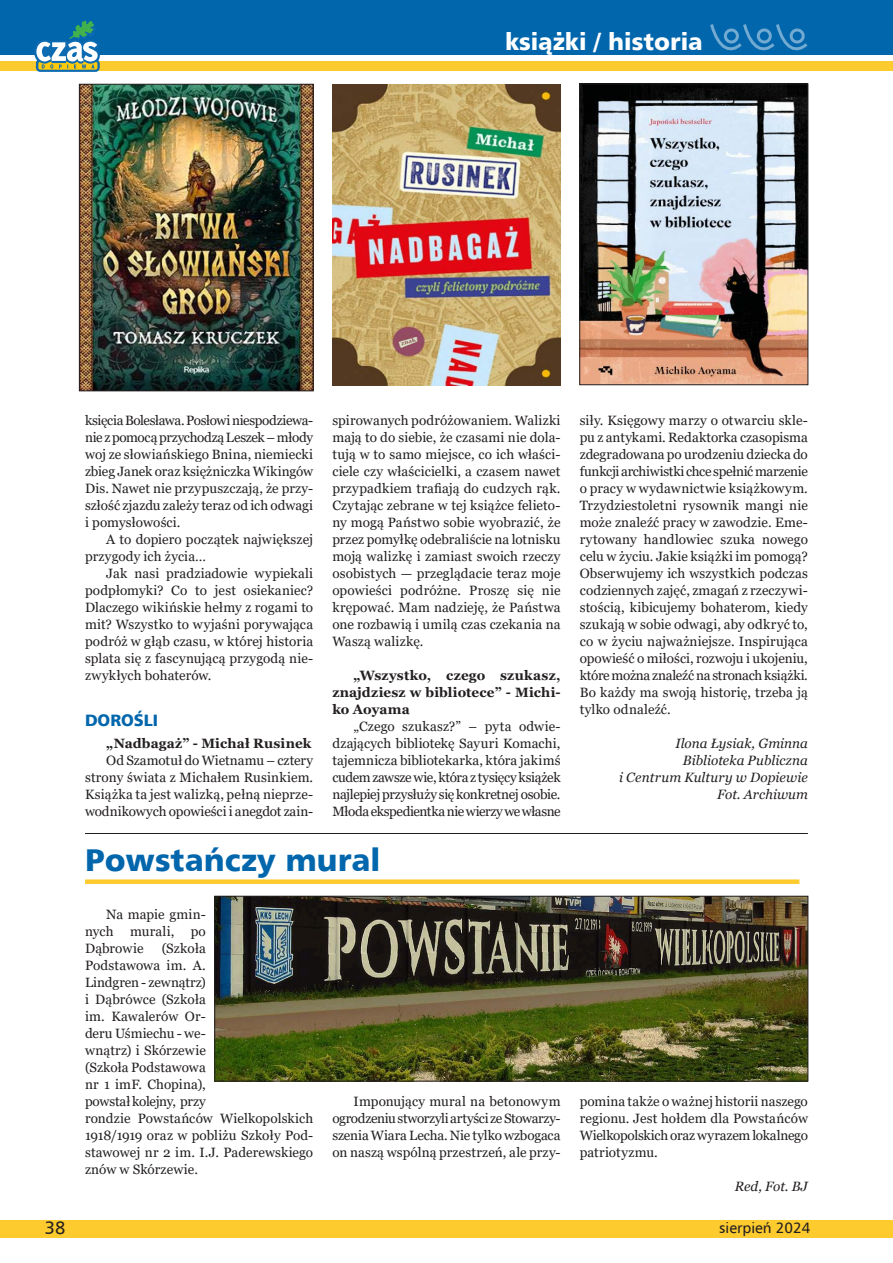
<style>
.page{position:relative;width:893px;height:1263px;background:#fff}
.page>*{position:absolute;margin:0;border:0;box-sizing:border-box;transform-origin:0 0}
.TYTUŁ{font:31.5px "Humnst 777 Blk EU";color:#0166ac}
.pasek_naglowek_strony{font:24px "Humnst 777 Blk EU";color:#fff}
.t1{font:18px "Humnst 777 EU";color:#231f20}
.podtytuł{font:16.5px "Humnst 777 Blk EU";color:#0166ac}
.t2{font:15px "Humnst 777 EU";color:#231f20}
.tekst_standardowy{font:13.5px/17px "Georgia";color:#231f20;text-align:justify}
.tekst_standardowy-2{font:700 13.5px/17px "Georgia";letter-spacing:.01em;color:#231f20;text-align:justify}
.autor{font:italic 13.5px/17px "Georgia";letter-spacing:.005em;color:#231f20;text-align:right}
</style>
<div class="page">
<div style="left:0;top:0;width:893px;height:55px;background:#0166ac"></div>
<svg style="left:710px;top:24px;width:98px;height:26px"></svg>
<hr style="left:85px;top:833px;width:723px;height:1px;background:#231f20">
<img style="left:81px;top:86px;width:231px;height:303px">
<div style="left:79px;top:84px;width:235px;height:307px;border:1px solid #231f20"></div>
<img style="left:332px;top:85px;width:229px;height:301px">
<img style="left:581px;top:86px;width:225px;height:297px">
<div style="left:579px;top:84px;width:229px;height:301px;border:1px solid #231f20"></div>
<div style="left:85px;top:879px;width:714px;height:5px;background:#fecb2f"></div>
<img style="left:216px;top:898px;width:590px;height:181px">
<div style="left:214px;top:896px;width:594px;height:185px;border:1px solid #231f20"></div>
<div style="left:0;top:1220px;width:893px;height:17px;background:#fecb2f"></div>
<div style="left:0;top:61px;width:893px;height:9px;background:#fecb2f"></div>
<svg style="left:34px;top:21px;width:68px;height:51px"></svg>
<p class="pasek_naglowek_strony" style="left:505px;top:26px;width:199px">książki / historia</p>
<p class="tekst_standardowy" style="left:85px;top:412px;width:230px">księcia Bolesława. Posłowi niespodziewa&shy;nie z pomocą przychodzą Leszek – młody woj ze słowiańskiego Bnina, niemiecki zbieg Janek oraz księżniczka Wikingów Dis. Nawet nie przypuszczają, że przy&shy;szłość zjazdu zależy teraz od ich odwagi i pomysłowości.</p>
<p class="tekst_standardowy" style="left:85px;top:531px;width:230px;text-indent:21px">A to dopiero początek największej przygody ich życia…</p>
<p class="tekst_standardowy" style="left:85px;top:565px;width:230px;text-indent:21px">Jak nasi pradziadowie wypiekali podpłomyki? Co to jest osiekaniec?<br>Dlaczego wikińskie hełmy z rogami to mit? Wszystko to wyjaśni porywająca podróż w głąb czasu, w której historia splata się z fascynującą przygodą nie&shy;zwykłych bohaterów.</p>
<p class="podtytuł" style="left:85px;top:709px;width:75px">DOROŚLI</p>
<p class="tekst_standardowy-2" style="left:106px;top:735px;width:207px">„Nadbagaż” - Michał Rusinek</p>
<p class="tekst_standardowy" style="left:85px;top:753px;width:230px;text-indent:21px">Od Szamotuł do Wietnamu – cztery strony świata z Michałem Rusinkiem.<br>Książka ta jest walizką, pełną nieprze&shy;wodnikowych opowieści i anegdot zain-</p>
<p class="tekst_standardowy" style="left:332px;top:412px;width:230px">spirowanych podróżowaniem. Walizki mają to do siebie, że czasami nie dola&shy;tują w to samo miejsce, co ich właści&shy;ciele czy właścicielki, a czasem nawet przypadkiem trafiają do cudzych rąk.<br>Czytając zebrane w tej książce felieto&shy;ny mogą Państwo sobie wyobrazić, że przez pomyłkę odebraliście na lotnisku moją walizkę i zamiast swoich rzeczy osobistych — przeglądacie teraz moje opowieści podróżne. Proszę się nie krępować. Mam nadzieję, że Państwa one rozbawią i umilą czas czekania na Waszą walizkę.</p>
<p class="tekst_standardowy-2" style="left:332px;top:667px;width:230px;text-indent:21px">„Wszystko, czego szukasz, znajdziesz w bibliotece” - Michi&shy;ko Aoyama</p>
<p class="tekst_standardowy" style="left:332px;top:718px;width:230px;text-indent:21px">„Czego szukasz?” – pyta odwie&shy;dzających bibliotekę Sayuri Komachi, tajemnicza bibliotekarka, która jakimś cudem zawsze wie, która z tysięcy książek najlepiej przysłuży się konkretnej osobie.<br>Młoda ekspedientka nie wierzy we własne</p>
<p class="tekst_standardowy" style="left:580px;top:412px;width:230px">siły. Księgowy marzy o otwarciu skle&shy;pu z antykami. Redaktorka czasopisma zdegradowana po urodzeniu dziecka do funkcji archiwistki chce spełnić marzenie o pracy w wydawnictwie książkowym.<br>Trzydziestoletni rysownik mangi nie może znaleźć pracy w zawodzie. Eme&shy;rytowany handlowiec szuka nowego celu w życiu. Jakie książki im pomogą?<br>Obserwujemy ich wszystkich podczas codziennych zajęć, zmagań z rzeczywi&shy;stością, kibicujemy bohaterom, kiedy szukają w sobie odwagi, aby odkryć to, co w życiu najważniejsze. Inspirująca opowieść o miłości, rozwoju i ukojeniu, które można znaleźć na stronach książki.<br>Bo każdy ma swoją historię, trzeba ją tylko odnaleźć.</p>
<p class="autor" style="left:619px;top:735px;width:190px">Ilona Łysiak, Gminna<br>Biblioteka Publiczna<br>i Centrum Kultury w Dopiewie<br>Fot. Archiwum</p>
<p class="TYTUŁ" style="left:85px;top:840px;width:297px">Powstańczy mural</p>
<p class="tekst_standardowy" style="left:85px;top:906px;width:122px;text-indent:21px">Na mapie gmin&shy;nych murali, po Dąbrowie</p>
<p class="tekst_standardowy" style="left:85px;top:940px;width:230px;text-align:left;text-indent:77px">(Szkoła<br>Podstawowa im. A.<br>Lindgren - zewnątrz)<br>i Dąbrówce (Szkoła<br>im. Kawalerów Or-<br>deru Uśmiechu - we-<br>wnątrz) i Skórzewie<br>(Szkoła Podstawowa<br>nr 1 imF. Chopina),<br>powstał kolejny, przy<br>rondzie Powstańców Wielkopolskich<br>1918/1919 oraz w pobliżu Szkoły Pod&shy;stawowej nr 2 im. I.J. Paderewskiego znów w Skórzewie.</p>
<p class="tekst_standardowy" style="left:332px;top:1093px;width:230px;text-indent:21px">Imponujący mural na betonowym ogrodzeniu stworzyli artyści ze Stowarzy&shy;szenia Wiara Lecha. Nie tylko wzbogaca on naszą wspólną przestrzeń, ale przy-</p>
<p class="tekst_standardowy" style="left:580px;top:1093px;width:230px">pomina także o ważnej historii naszego regionu. Jest hołdem dla Powstańców Wielkopolskich oraz wyrazem lokalnego patriotyzmu.</p>
<p class="autor" style="left:735px;top:1178px;width:75px">Red, Fot. BJ</p>
<h3 class="t1" style="left:45px;top:1217px;width:22px">38</h3>
<p class="t2" style="left:719px;top:1218px;width:93px">sierpień 2024</p>
</div>
